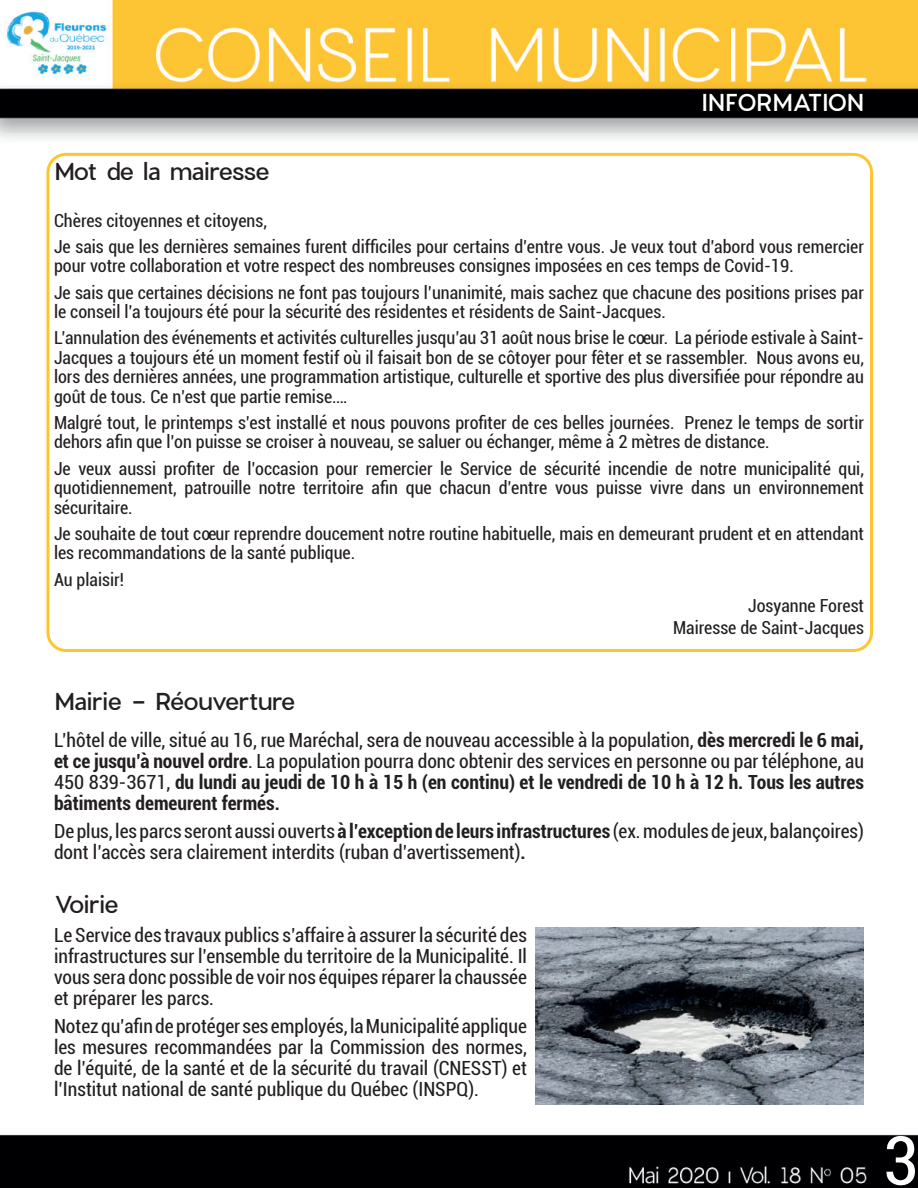
<style>
.page{position:relative;width:918px;height:1188px;background:#fff}
.page>*{position:absolute;margin:0;border:0;box-sizing:border-box;transform-origin:0 0}
.t1{font:condensed 67.5px "Roboto";color:#fff}
.t2{font:500 24px "Charlevoix Pro";letter-spacing:-.02em;color:#231f20}
.t3{font:500 24px "Charlevoix Pro";letter-spacing:-.03em;color:#fff}
.t4{font:condensed 19.5px/21px "Roboto";color:#231f20;text-align:justify}
.t5{font:condensed 18px/19.5px "Roboto";color:#231f20}
.s1{font-weight:700}
</style>
<div class="page">
<img style="left:0;top:0;width:918px;height:1188px">
<div style="left:46px;top:153px;width:827px;height:499px;border:3px solid #fec62e;border-radius:18px"></div>
<img style="left:536px;top:928px;width:328px;height:177px">
<h2 class="t2" style="left:54px;top:156px;width:217px">Mot de la mairesse</h2>
<h2 class="t3" style="left:701px;top:87px;width:164px">INFORMATION</h2>
<p class="t5" style="left:54px;top:206px;width:812px;line-height:26.2px">Chères citoyennes et citoyens,<br>Je sais que les dernières semaines furent difficiles pour certains d’entre vous. Je veux tout d’abord vous remercier</p>
<p class="t5" style="left:54px;top:252px;width:811px;line-height:26.2px">pour votre collaboration et votre respect des nombreuses consignes imposées en ces temps de Covid-19.<br>Je sais que certaines décisions ne font pas toujours l’unanimité, mais sachez que chacune des positions prises par</p>
<p class="t5" style="left:54px;top:298px;width:811px;line-height:26.2px">le conseil l’a toujours été pour la sécurité des résidentes et résidents de Saint-Jacques.<br>L’annulation des événements et activités culturelles jusqu’au 31 août nous brise le cœur. La période estivale à Saint-</p>
<p class="t5" style="left:54px;top:347px;width:811px;text-align:justify">Jacques a toujours été un moment festif où il faisait bon de se côtoyer pour fêter et se rassembler. Nous avons eu, lors des dernières années, une programmation artistique, culturelle et sportive des plus diversifiée pour répondre au goût de tous. Ce n’est que partie remise….</p>
<p class="t5" style="left:54px;top:412px;width:812px">Malgré tout, le printemps s’est installé et nous pouvons profiter de ces belles journées. Prenez le temps de sortir dehors afin que l’on puisse se croiser à nouveau, se saluer ou échanger, même à 2 mètres de distance.</p>
<p class="t5" style="left:54px;top:458px;width:811px;text-align:justify">Je veux aussi profiter de l’occasion pour remercier le Service de sécurité incendie de notre municipalité qui, quotidiennement, patrouille notre territoire afin que chacun d’entre vous puisse vivre dans un environnement sécuritaire.</p>
<p class="t5" style="left:54px;top:523px;width:812px">Je souhaite de tout cœur reprendre doucement notre routine habituelle, mais en demeurant prudent et en attendant les recommandations de la santé publique.</p>
<p class="t5" style="left:54px;top:569px;width:71px">Au plaisir!</p>
<p class="t5" style="left:673px;top:594px;width:192px;line-height:21.6px;text-align:right">Josyanne Forest<br>Mairesse de Saint-Jacques</p>
<h2 class="t2" style="left:54px;top:686px;width:242px">Mairie - Réouverture</h2>
<p class="t4" style="left:54px;top:729px;width:812px">L’hôtel de ville, situé au 16, rue Maréchal, sera de nouveau accessible à la population, <span class="s1">dès mercredi le 6 mai, et ce jusqu’à nouvel ordre</span>. La population pourra donc obtenir des services en personne ou par téléphone, au 450 839-3671, <span class="s1">du lundi au jeudi de 10 h à 15 h (en continu) et le vendredi de 10 h à 12 h. Tous les autres bâtiments demeurent fermés.</span></p>
<p class="t4" style="left:54px;top:820px;width:812px">De plus, les parcs seront aussi ouverts <span class="s1">à l’exception de leurs infrastructures</span> (ex. modules de jeux, balançoires) dont l’accès sera clairement interdits (ruban d’avertissement)<span class="s1">.</span></p>
<h2 class="t2" style="left:54px;top:889px;width:66px">Voirie</h2>
<p class="t4" style="left:54px;top:924px;width:475px">Le Service des travaux publics s’affaire à assurer la sécurité des infrastructures sur l’ensemble du territoire de la Municipalité. Il vous sera donc possible de voir nos équipes réparer la chaussée et préparer les parcs.</p>
<p class="t4" style="left:54px;top:1015px;width:475px">Notez qu’afin de protéger ses employés, la Municipalité applique les mesures recommandées par la Commission des normes, de l’équité, de la santé et de la sécurité du travail (CNESST) et l’Institut national de santé publique du Québec (INSPQ).</p>
<h1 class="t1" style="left:883px;top:1114px;width:36px">3</h1>
</div>
